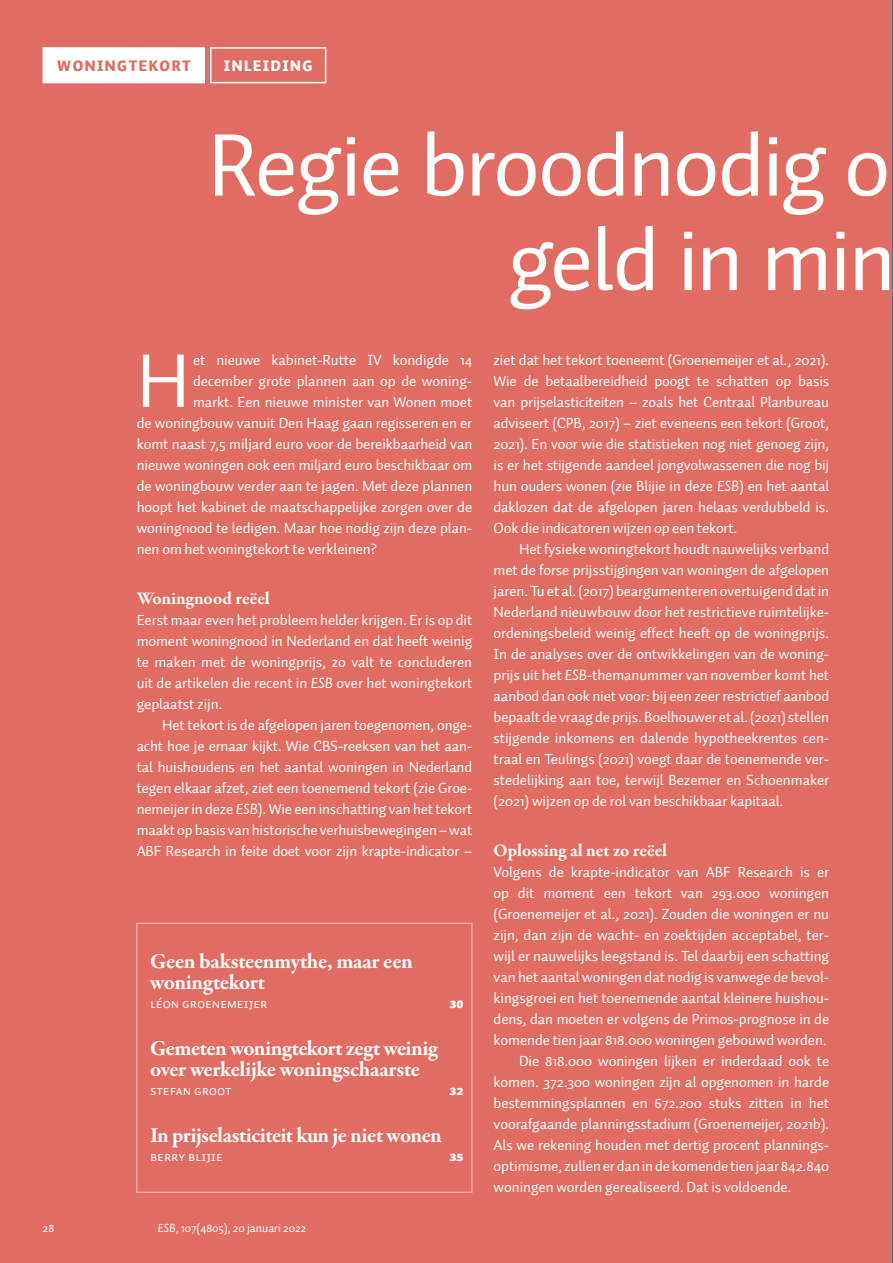
<style>
.page{position:relative;width:893px;height:1263px;background:#e16c64}
.page>*{position:absolute;margin:0;border:0;box-sizing:border-box;transform-origin:0 0}
.t1{font:90px/94.5px "Auto 1";letter-spacing:-.025em;color:#fff;text-align:right}
.t2{font:76.8px "Auto 1";color:#fff}
.t3{font:700 21.75px/21px "Garamond Premr Pro";letter-spacing:-.025em;color:#fff}
.t4{font:700 18px "Garamond Premr Pro";color:#fff}
.t5{font:15px/21px "Auto 1";letter-spacing:-.005em;color:#fff;text-align:justify}
.t6{font:900 15px "Auto 1";letter-spacing:.1em;color:#e16c64}
.t7{font:900 15px "Auto 1";letter-spacing:.1em;color:#fff}
.t8{font:13.5px "Auto 1 Regular Sm Cp";letter-spacing:-.005em;color:#fff}
.t9{font:13.5px "Auto 1 Black Sm Cp";color:#fff}
.t10{font:12px "Auto 1";letter-spacing:-.005em;color:#fff}
.s1{font-style:italic}
</style>
<div class="page">
<div style="left:136px;top:923px;width:336px;height:270px;background:#e16c64"></div>
<div style="left:43px;top:48px;width:162px;height:35px;background:#fff"></div>
<hr style="left:210px;top:47px;width:116px;height:2px;background:#fff">
<hr style="left:210px;top:49px;width:2px;height:33px;background:#fff">
<hr style="left:325px;top:49px;width:1px;height:33px;background:#fff">
<hr style="left:210px;top:82px;width:116px;height:1px;background:#fff">
<hr style="left:43px;top:47px;width:162px;height:2px;background:#fff">
<p class="t6" style="left:57px;top:56px;width:135px">WONINGTEKORT</p>
<p class="t7" style="left:224px;top:56px;width:90px">INLEIDING</p>
<h1 class="t1" style="left:208px;top:119px;width:690px">Regie broodnodig o geld in min</h1>
<h2 class="t2" style="left:137px;top:333px;width:55px">H</h2>
<p class="t5" style="left:193px;top:349px;width:281px">et nieuwe kabinet-Rutte IV kondigde 14</p>
<p class="t5" style="left:193px;top:370px;width:281px">december grote plannen aan op de woning-</p>
<p class="t5" style="left:193px;top:391px;width:281px">markt. Een nieuwe minister van Wonen moet</p>
<p class="t5" style="left:137px;top:412px;width:337px">de woningbouw vanuit Den Haag gaan regisseren en er</p>
<p class="t5" style="left:137px;top:433px;width:337px">komt naast 7,5 miljard euro voor de bereikbaarheid van</p>
<p class="t5" style="left:137px;top:454px;width:337px">nieuwe woningen ook een miljard euro beschikbaar om</p>
<p class="t5" style="left:137px;top:475px;width:337px">de woningbouw verder aan te jagen. Met deze plannen</p>
<p class="t5" style="left:137px;top:496px;width:337px">hoopt het kabinet de maatschappelijke zorgen over de</p>
<p class="t5" style="left:137px;top:517px;width:337px">woningnood te ledigen. Maar hoe nodig zijn deze plan-</p>
<p class="t5" style="left:137px;top:538px;width:242px">nen om het woningtekort te verkleinen?</p>
<p class="t4" style="left:137px;top:588px;width:134px">Woningnood reëel</p>
<p class="t5" style="left:137px;top:610px;width:337px">Eerst maar even het probleem helder krijgen. Er is op dit moment woningnood in Nederland en dat heeft weinig te maken met de woningprijs, zo valt te concluderen uit de artikelen die recent in <span class="s1">ESB</span> over het woningtekort geplaatst zijn.</p>
<p class="t5" style="left:137px;top:715px;width:337px;text-indent:26px">Het tekort is de afgelopen jaren toegenomen, onge&shy;acht hoe je ernaar kijkt. Wie CBS-reeksen van het aan&shy;tal huishoudens en het aantal woningen in Nederland tegen elkaar afzet, ziet een toenemend tekort (zie Groe&shy;nemeijer in deze <span class="s1">ESB</span>). Wie een inschatting van het tekort maakt op basis van historische verhuisbewegingen – wat ABF Research in feite doet voor zijn krapte-indicator –</p>
<h3 class="t3" style="left:150px;top:950px;width:264px">Geen baksteenmythe, maar een woningtekort</h3>
<p class="t8" style="left:150px;top:996px;width:119px">LÉON GROENEMEIJER</p>
<p class="t9" style="left:450px;top:996px;width:15px">30</p>
<h3 class="t3" style="left:150px;top:1037px;width:290px">Gemeten woningtekort zegt weinig over werkelijke woningschaarste</h3>
<p class="t8" style="left:150px;top:1083px;width:83px">STEFAN GROOT</p>
<p class="t9" style="left:450px;top:1083px;width:15px">32</p>
<h3 class="t3" style="left:150px;top:1124px;width:293px">In prijselasticiteit kun je niet wonen</h3>
<p class="t8" style="left:150px;top:1149px;width:74px">BERRY BLIJIE</p>
<p class="t9" style="left:450px;top:1149px;width:15px">35</p>
<p class="t10" style="left:43px;top:1221px;width:13px">28</p>
<p class="t10" style="left:158px;top:1221px;width:150px"><span class="s1">ESB</span>, 107(4805), 20 januari 2022</p>
<p class="t5" style="left:494px;top:349px;width:337px">ziet dat het tekort toeneemt (Groenemeijer et al., 2021).<br>Wie de betaalbereidheid poogt te schatten op basis van prijselasticiteiten – zoals het Centraal Planbureau adviseert (CPB, 2017) – ziet eveneens een tekort (Groot, 2021). En voor wie die statistieken nog niet genoeg zijn, is er het stijgende aandeel jongvolwassenen die nog bij hun ouders wonen (zie Blijie in deze <span class="s1">ESB</span>) en het aantal daklozen dat de afgelopen jaren helaas verdubbeld is.<br>Ook die indicatoren wijzen op een tekort.</p>
<p class="t5" style="left:494px;top:538px;width:337px;text-indent:26px">Het fysieke woningtekort houdt nauwelijks verband met de forse prijsstijgingen van woningen de afgelopen jaren. Tu et al. (2017) beargumenteren overtuigend dat in Nederland nieuwbouw door het restrictieve ruimtelijke&shy;ordeningsbeleid weinig effect heeft op de woningprijs.<br>In de analyses over de ontwikkelingen van de woning&shy;prijs uit het <span class="s1">ESB</span>-themanummer van november komt het aanbod dan ook niet voor: bij een zeer restrictief aanbod bepaalt de vraag de prijs. Boelhouwer et al. (2021) stellen stijgende inkomens en dalende hypotheekrentes cen&shy;traal en Teulings (2021) voegt daar de toenemende ver&shy;stedelijking aan toe, terwijl Bezemer en Schoenmaker (2021) wijzen op de rol van beschikbaar kapitaal.</p>
<p class="t4" style="left:494px;top:840px;width:175px">Oplossing al net zo reëel</p>
<p class="t5" style="left:494px;top:862px;width:337px">Volgens de krapte-indicator van ABF Research is er</p>
<p class="t5" style="left:494px;top:883px;width:337px">op dit moment een tekort van 293.000 woningen</p>
<p class="t5" style="left:494px;top:904px;width:337px">(Groenemeijer et al., 2021). Zouden die woningen er nu</p>
<p class="t5" style="left:494px;top:925px;width:337px">zijn, dan zijn de wacht- en zoektijden acceptabel, ter-</p>
<p class="t5" style="left:494px;top:946px;width:337px">wijl er nauwelijks leegstand is. Tel daarbij een schatting</p>
<p class="t5" style="left:494px;top:967px;width:337px">van het aantal woningen dat nodig is vanwege de bevol-</p>
<p class="t5" style="left:494px;top:988px;width:337px">kingsgroei en het toenemende aantal kleinere huishou-</p>
<p class="t5" style="left:494px;top:1009px;width:337px">dens, dan moeten er volgens de Primos-prognose in de</p>
<p class="t5" style="left:494px;top:1030px;width:335px">komende tien jaar 818.000 woningen gebouwd worden.</p>
<p class="t5" style="left:519px;top:1051px;width:312px">Die 818.000 woningen lijken er inderdaad ook te</p>
<p class="t5" style="left:494px;top:1072px;width:337px">komen. 372.300 woningen zijn al opgenomen in harde</p>
<p class="t5" style="left:494px;top:1093px;width:337px">bestemmingsplannen en 672.200 stuks zitten in het</p>
<p class="t5" style="left:494px;top:1114px;width:337px">voorafgaande planningsstadium (Groenemeijer, 2021b).</p>
<p class="t5" style="left:494px;top:1135px;width:337px">Als we rekening houden met dertig procent plannings-</p>
<p class="t5" style="left:494px;top:1156px;width:337px">optimisme, zullen er dan in de komende tien jaar 842.840</p>
<p class="t5" style="left:494px;top:1177px;width:299px">woningen worden gerealiseerd. Dat is voldoende.</p>
</div>
